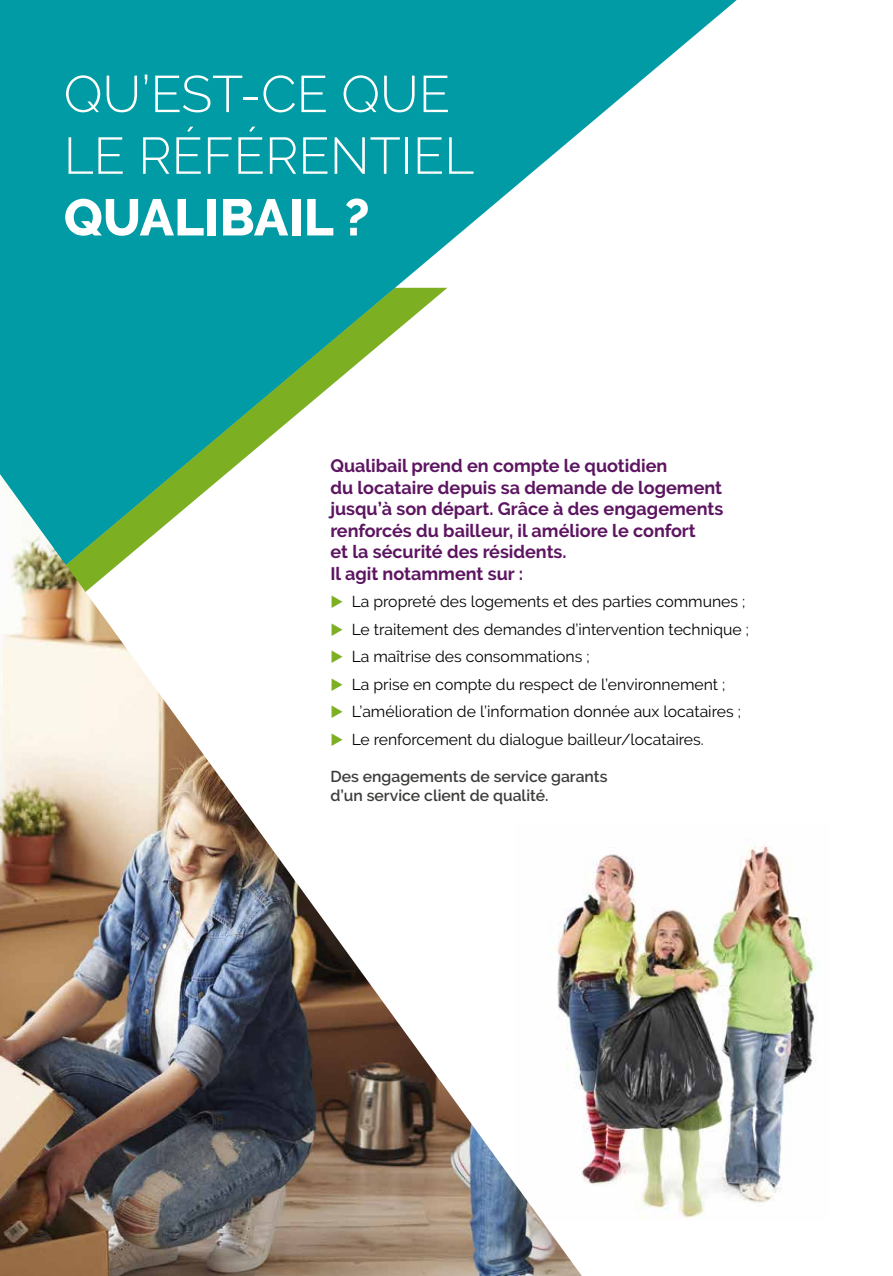
<style>
.page{position:relative;width:893px;height:1276px;background:#fff}
.page>*{position:absolute;margin:0;border:0;box-sizing:border-box;transform-origin:0 0}
.t1{font:300 51.45px/61.7px "Raleway";color:#fff}
.t2{font:800 51.45px "Raleway";color:#fff}
.t3{font:700 18px/21.6px "Raleway";color:#5d1561}
.t4{font:15.75px "Raleway";color:#000}
.t5{font:600 15.75px/18.9px "Raleway";color:#3c3c3b}
.s1{color:#7daf23}
</style>
<div class="page">
<svg style="left:0;top:0;width:737px;height:474px;fill:#009ba4"></svg>
<img style="left:582px;top:846px;width:235px;height:373px">
<img style="left:0;top:474px;width:582px;height:802px">
<h1 class="t1" style="left:64px;top:63px;width:412px">QU’EST-CE QUE<br>LE RÉFÉRENTIEL</h1>
<h1 class="t2" style="left:64px;top:188px;width:307px">QUALIBAIL ?</h1>
<p class="t3" style="left:330px;top:455px;width:394px">Qualibail prend en compte le quotidien<br>du locataire depuis sa demande de logement jusqu’à son départ. Grâce à des engagements renforcés du bailleur, il améliore le confort<br>et la sécurité des résidents.<br>Il agit notamment sur :</p>
<p class="t4" style="left:330px;top:593px;width:417px"><span class="s1">◆</span> La propreté des logements et des parties communes ;</p>
<p class="t4" style="left:330px;top:620px;width:420px"><span class="s1">◆</span> Le traitement des demandes d’intervention technique ;</p>
<p class="t4" style="left:330px;top:647px;width:261px"><span class="s1">◆</span> La maîtrise des consommations ;</p>
<p class="t4" style="left:330px;top:675px;width:396px"><span class="s1">◆</span> La prise en compte du respect de l’environnement ;</p>
<p class="t4" style="left:330px;top:702px;width:412px"><span class="s1">◆</span> L’amélioration de l’information donnée aux locataires ;</p>
<p class="t4" style="left:330px;top:730px;width:375px"><span class="s1">◆</span> Le renforcement du dialogue bailleur/locataires.</p>
<p class="t5" style="left:330px;top:767px;width:279px">Des engagements de service garants d’un service client de qualité.</p>
</div>
